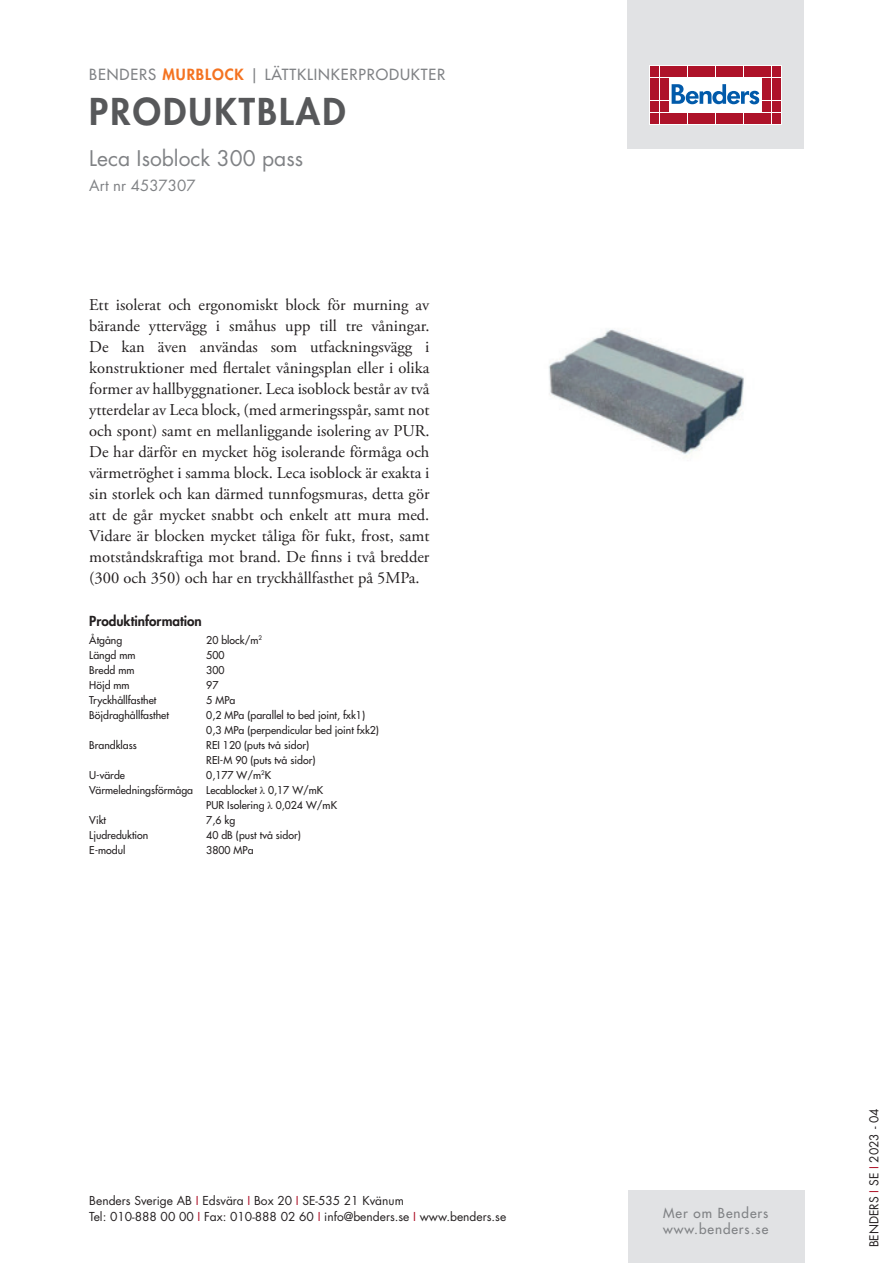
<style>
.page{position:relative;width:893px;height:1263px;background:#fff}
.page>*{position:absolute;margin:0;border:0;box-sizing:border-box;transform-origin:0 0}
.t1{font:800 36px "Futura Std";letter-spacing:.06em;color:#57585a}
.t2{font:21px "Futura Std";color:#808285}
.t3{font:16.5px/21px "Adobe Garamond Pro";color:#231f20;text-align:justify}
.t4{font:500 15px "Futura Std";letter-spacing:.06em;color:#808285}
.t5{font:15px "Futura Std";color:#808285}
.t6{font:500 13.5px/16.2px "Futura Std";letter-spacing:.07em;color:#808285}
.t7{font:800 13.5px "Futura Std";color:#231f20}
.t8{font:12px/16.5px "Futura Std";color:#231f20}
.t9{font:500 10.5px/15px "Futura Std";color:#231f20}
.s1{font-weight:800;color:#f47321}
.s2{font-family:"Times New Roman";font-weight:400}
.s3{color:#ae1229}
</style>
<div class="page">
<div style="left:627px;top:0;width:177px;height:149px;background:#e1e2e4"></div>
<div style="left:649px;top:66px;width:132px;height:58px;background:#fff;border:1px solid #fff"></div>
<div style="left:651px;top:67px;width:8px;height:10px;background:#ae1229"></div>
<div style="left:660px;top:67px;width:8px;height:10px;background:#ae1229"></div>
<div style="left:651px;top:78px;width:8px;height:11px;background:#ae1229"></div>
<div style="left:660px;top:78px;width:8px;height:11px;background:#ae1229"></div>
<div style="left:651px;top:90px;width:8px;height:10px;background:#ae1229"></div>
<div style="left:660px;top:90px;width:8px;height:10px;background:#ae1229"></div>
<div style="left:651px;top:101px;width:8px;height:11px;background:#ae1229"></div>
<div style="left:660px;top:101px;width:8px;height:11px;background:#ae1229"></div>
<div style="left:651px;top:113px;width:8px;height:10px;background:#ae1229"></div>
<div style="left:660px;top:113px;width:8px;height:10px;background:#ae1229"></div>
<div style="left:669px;top:67px;width:8px;height:10px;background:#ae1229"></div>
<div style="left:679px;top:67px;width:8px;height:10px;background:#ae1229"></div>
<div style="left:688px;top:67px;width:8px;height:10px;background:#ae1229"></div>
<div style="left:697px;top:67px;width:9px;height:10px;background:#ae1229"></div>
<div style="left:707px;top:67px;width:8px;height:10px;background:#ae1229"></div>
<div style="left:716px;top:67px;width:8px;height:10px;background:#ae1229"></div>
<div style="left:725px;top:67px;width:9px;height:10px;background:#ae1229"></div>
<div style="left:735px;top:67px;width:8px;height:10px;background:#ae1229"></div>
<div style="left:744px;top:67px;width:8px;height:10px;background:#ae1229"></div>
<div style="left:753px;top:67px;width:9px;height:10px;background:#ae1229"></div>
<div style="left:669px;top:113px;width:8px;height:10px;background:#ae1229"></div>
<div style="left:679px;top:113px;width:8px;height:10px;background:#ae1229"></div>
<div style="left:688px;top:113px;width:8px;height:10px;background:#ae1229"></div>
<div style="left:697px;top:113px;width:9px;height:10px;background:#ae1229"></div>
<div style="left:707px;top:113px;width:8px;height:10px;background:#ae1229"></div>
<div style="left:716px;top:113px;width:8px;height:10px;background:#ae1229"></div>
<div style="left:725px;top:113px;width:9px;height:10px;background:#ae1229"></div>
<div style="left:735px;top:113px;width:8px;height:10px;background:#ae1229"></div>
<div style="left:744px;top:113px;width:8px;height:10px;background:#ae1229"></div>
<div style="left:753px;top:113px;width:9px;height:10px;background:#ae1229"></div>
<div style="left:763px;top:67px;width:8px;height:10px;background:#ae1229"></div>
<div style="left:772px;top:67px;width:8px;height:10px;background:#ae1229"></div>
<div style="left:763px;top:78px;width:8px;height:11px;background:#ae1229"></div>
<div style="left:772px;top:78px;width:8px;height:11px;background:#ae1229"></div>
<div style="left:763px;top:90px;width:8px;height:10px;background:#ae1229"></div>
<div style="left:772px;top:90px;width:8px;height:10px;background:#ae1229"></div>
<div style="left:763px;top:101px;width:8px;height:11px;background:#ae1229"></div>
<div style="left:772px;top:101px;width:8px;height:11px;background:#ae1229"></div>
<div style="left:763px;top:113px;width:8px;height:10px;background:#ae1229"></div>
<div style="left:772px;top:113px;width:8px;height:10px;background:#ae1229"></div>
<svg style="left:672px;top:84px;width:87px;height:20px"></svg>
<div style="left:628px;top:1191px;width:176px;height:72px;background:#e1e2e4"></div>
<img style="left:548px;top:329px;width:196px;height:128px">
<p class="t4" style="left:89px;top:65px;width:358px">BENDERS <span class="s1">MURBLOCK</span> | LÄTTKLINKERPRODUKTER</p>
<h1 class="t1" style="left:89px;top:89px;width:258px">PRODUKTBLAD</h1>
<p class="t2" style="left:89px;top:145px;width:215px">Leca Isoblock 300 pass</p>
<p class="t5" style="left:89px;top:176px;width:108px">Art nr 4537307</p>
<p class="t3" style="left:89px;top:294px;width:342px">Ett isolerat och ergonomiskt block för murning av bärande yttervägg i småhus upp till tre våningar.<br>De kan även användas som utfackningsvägg i konstruktioner med flertalet våningsplan eller i olika former av hallbyggnationer. Leca isoblock består av två ytterdelar av Leca block, (med armeringsspår, samt not och spont) samt en mellanliggande isolering av PUR.<br>De har därför en mycket hög isolerande förmåga och värmetröghet i samma block. Leca isoblock är exakta i sin storlek och kan därmed tunnfogsmuras, detta gör att de går mycket snabbt och enkelt att mura med.<br>Vidare är blocken mycket tåliga för fukt, frost, samt motståndskraftiga mot brand. De finns i två bredder (300 och 350) och har en tryckhållfasthet på 5MPa.</p>
<p class="t7" style="left:89px;top:612px;width:114px">Produktinformation</p>
<p class="t9" style="left:89px;top:632px;width:34px">Åtgång</p>
<p class="t9" style="left:206px;top:632px;width:57px">20 block/m<sup>2</sup></p>
<p class="t9" style="left:89px;top:647px;width:48px">Längd mm</p>
<p class="t9" style="left:206px;top:647px;width:20px">500</p>
<p class="t9" style="left:89px;top:662px;width:47px">Bredd mm</p>
<p class="t9" style="left:206px;top:662px;width:20px">300</p>
<p class="t9" style="left:89px;top:677px;width:42px">Höjd mm</p>
<p class="t9" style="left:206px;top:677px;width:14px">97</p>
<p class="t9" style="left:89px;top:692px;width:69px">Tryckhållfasthet</p>
<p class="t9" style="left:206px;top:692px;width:31px">5 MPa</p>
<p class="t9" style="left:89px;top:707px;width:81px">Böjdraghållfasthet</p>
<p class="t9" style="left:206px;top:707px;width:174px">0,2 MPa (parallel to bed joint, fxk1)<br>0,3 MPa (perpendicular bed joint fxk2)</p>
<p class="t9" style="left:89px;top:737px;width:49px">Brandklass</p>
<p class="t9" style="left:206px;top:737px;width:111px">REI 120 (puts två sidor)<br>REI-M 90 (puts två sidor)</p>
<p class="t9" style="left:89px;top:767px;width:37px">U-värde</p>
<p class="t9" style="left:206px;top:767px;width:66px">0,177 W/m<sup>2</sup>K</p>
<p class="t9" style="left:89px;top:782px;width:105px">Värmeledningsförmåga</p>
<p class="t9" style="left:206px;top:782px;width:132px">Lecablocket <span class="s2">λ</span> 0,17 W/mK<br>PUR Isolering <span class="s2">λ</span> 0,024 W/mK</p>
<p class="t9" style="left:89px;top:812px;width:18px">Vikt</p>
<p class="t9" style="left:206px;top:812px;width:30px">7,6 kg</p>
<p class="t9" style="left:89px;top:827px;width:61px">Ljudreduktion</p>
<p class="t9" style="left:206px;top:827px;width:96px">40 dB (pust två sidor)</p>
<p class="t9" style="left:89px;top:842px;width:38px">E-modul</p>
<p class="t9" style="left:206px;top:842px;width:49px">3800 MPa</p>
<p class="t8" style="left:89px;top:1192px;width:418px">Benders Sverige AB <span class="s3">I</span> Edsvära <span class="s3">I</span> Box 20 <span class="s3">I</span> SE-535 21 Kvänum<br>Tel: 010-888 00 00 <span class="s3">I</span> Fax: 010-888 02 60 <span class="s3">I</span> info@benders.se <span class="s3">I</span> www.benders.se</p>
<p class="t6" style="left:663px;top:1205px;width:107px">Mer om Benders www.benders.se</p>
<p class="t8" style="left:866px;top:1247px;width:140px;rotate:-90deg">BENDERS <span class="s3">I</span> SE <span class="s3">I</span> 2023 - 04</p>
</div>
